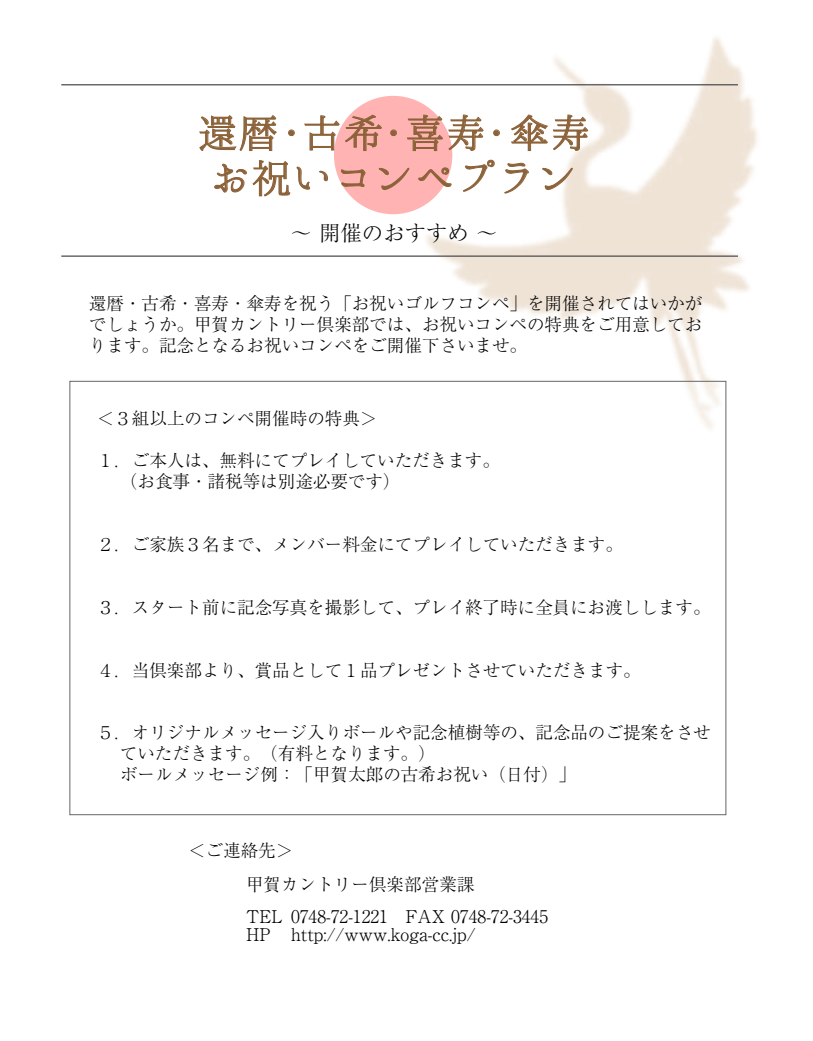
<style>
.page{position:relative;width:813px;height:1041px;background:#fff}
.page>*{position:absolute;margin:0;border:0;box-sizing:border-box;transform-origin:0 0}
.t1{font:39.25px/45.2px "Hannari Mincho";letter-spacing:.04em;color:#8c6239;text-align:center}
.t2{font:300 21.38px "Ryumin Pro";color:#000}
.t3{font:300 17.5px/20.9px "Ryumin Pro";color:#000}
</style>
<div class="page">
<div style="left:334px;top:96px;width:118px;height:118px;background:#ffb3b3;border-radius:50%"></div>
<img style="left:381px;top:37px;width:376px;height:437px">
<svg style="left:69px;top:380px;width:657px;height:435px"></svg>
<hr style="left:61px;top:84px;width:677px;height:1px;background:#4d4d4d">
<hr style="left:61px;top:255px;width:677px;height:2px;background:#4d4d4d">
<svg style="left:199px;top:115px;width:78px;height:36px"></svg>
<svg style="left:288px;top:129px;width:7px;height:8px"></svg>
<svg style="left:304px;top:114px;width:78px;height:37px"></svg>
<svg style="left:390px;top:129px;width:7px;height:8px"></svg>
<svg style="left:406px;top:114px;width:78px;height:37px"></svg>
<svg style="left:493px;top:129px;width:7px;height:8px"></svg>
<svg style="left:510px;top:114px;width:78px;height:37px"></svg>
<svg style="left:214px;top:160px;width:76px;height:37px"></svg>
<svg style="left:296px;top:166px;width:32px;height:24px"></svg>
<svg style="left:340px;top:169px;width:26px;height:35px"></svg>
<svg style="left:378px;top:167px;width:32px;height:23px"></svg>
<svg style="left:418px;top:167px;width:34px;height:21px"></svg>
<svg style="left:462px;top:159px;width:33px;height:33px"></svg>
<svg style="left:504px;top:162px;width:25px;height:31px"></svg>
<svg style="left:542px;top:167px;width:31px;height:23px"></svg>
<h1 class="t1" style="left:198px;top:110px;width:393px">還暦・古希・喜寿・傘寿お祝いコンペプラン</h1>
<p class="t2" style="left:290px;top:216px;width:208px">～ 開催のおすすめ ～</p>
<p class="t3" style="left:89px;top:291px;width:615px;text-align:justify">還暦・古希・喜寿・傘寿を祝う「お祝いゴルフコンペ」を開催されてはいかがでしょうか。甲賀カントリー倶楽部では、お祝いコンペの特典をご用意しております。記念となるお祝いコンペをご開催下さいませ。</p>
<p class="t3" style="left:97px;top:407px;width:282px">＜３組以上のコンペ開催時の特典＞</p>
<p class="t3" style="left:120px;top:448px;width:381px;text-indent:-23px">１．ご本人は、無料にてプレイしていただきます。（お食事・諸税等は別途必要です）</p>
<p class="t3" style="left:97px;top:532px;width:527px">２．ご家族３名まで、メンバー料金にてプレイしていただきます。</p>
<p class="t3" style="left:97px;top:595px;width:615px">３．スタート前に記念写真を撮影して、プレイ終了時に全員にお渡しします。</p>
<p class="t3" style="left:97px;top:658px;width:545px">４．当倶楽部より、賞品として１品プレゼントさせていただきます。</p>
<p class="t3" style="left:120px;top:721px;width:592px;text-indent:-23px">５．オリジナルメッセージ入りボールや記念植樹等の、記念品のご提案をさせていただきます。（有料となります。）<br>ボールメッセージ例：「甲賀太郎の古希お祝い（日付）」</p>
<p class="t3" style="left:246px;top:831px;width:247px;line-height:34.2px;text-indent:-58px">＜ご連絡先＞<br>甲賀カントリー倶楽部営業課　</p>
<p class="t3" style="left:246px;top:905px;width:303px;line-height:18.6px">TEL 0748-72-1221 FAX 0748-72-3445<br>HP http://www.koga-cc.jp/</p>
</div>
